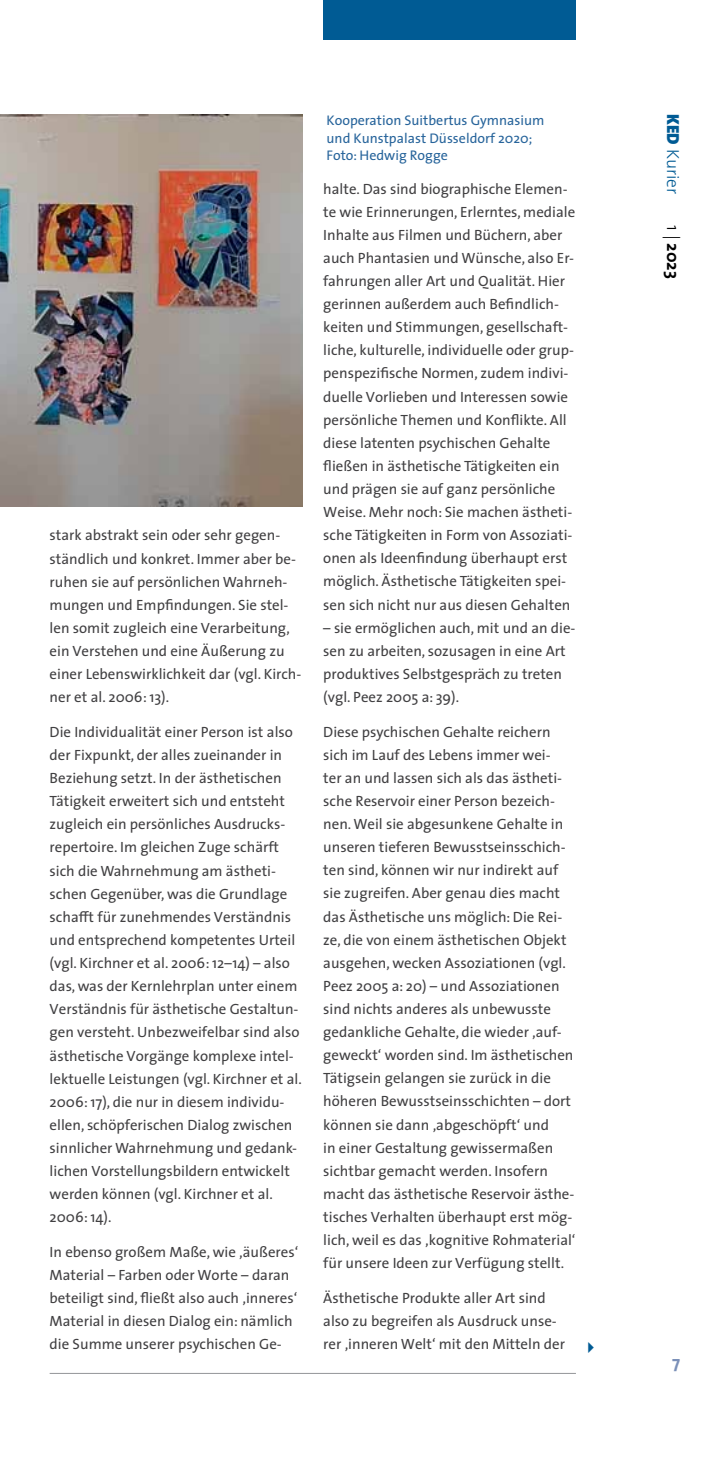
<style>
.page{position:relative;width:710px;height:1474px;background:#fff}
.page>*{position:absolute;margin:0;border:0;box-sizing:border-box;transform-origin:0 0}
.t1{font:300 17.5px "The Sans";color:#005b94}
.t2{font:700 17.5px "The Sans";color:#000}
.t3{font:700 17.5px "The Sans";color:#7b90b8}
.t4{font:14.88px/23.1px "The Sans";color:#414042}
.t5{font:14px/17.5px "The Sans";color:#27649b}
.s1{color:#005b94}
.s2{font-weight:900}
.s3{font-weight:300}
</style>
<div class="page">
<hr style="left:50px;top:1372px;width:525px;height:1px;background:#939598">
<div style="left:323px;top:0;width:252px;height:40px;background:#005b94"></div>
<img style="left:0;top:114px;width:302px;height:392px">
<p class="t4" style="left:50px;top:523px;width:253px">stark abstrakt sein oder sehr gegen&shy;ständlich und konkret. Immer aber be&shy;ruhen sie auf persönlichen Wahrneh&shy;mungen und Empfindungen. Sie stel&shy;len somit zugleich eine Verarbeitung, ein Verstehen und eine Äußerung zu einer Lebenswirklichkeit dar (vgl. Kirch&shy;ner et al. 2006: 13).</p>
<p class="t4" style="left:50px;top:720px;width:254px">Die Individualität einer Person ist also der Fixpunkt, der alles zueinander in Beziehung setzt. In der ästhetischen Tätigkeit erweitert sich und entsteht zugleich ein persönliches Ausdrucks&shy;repertoire. Im gleichen Zuge schärft sich die Wahrnehmung am ästheti&shy;schen Gegenüber, was die Grundlage schafft für zunehmendes Verständnis und entsprechend kompetentes Urteil (vgl. Kirchner et al. 2006: 12–14) – also das, was der Kernlehrplan unter einem Verständnis für ästhetische Gestaltun&shy;gen versteht. Unbezweifelbar sind also ästhetische Vorgänge komplexe intel&shy;lektuelle Leistungen (vgl. Kirchner et al.<br>2006: 17), die nur in diesem individu&shy;ellen, schöpferischen Dialog zwischen sinnlicher Wahrnehmung und gedank&shy;lichen Vorstellungsbildern entwickelt werden können (vgl. Kirchner et al.<br>2006: 14).</p>
<p class="t4" style="left:50px;top:1239px;width:250px">In ebenso großem Maße, wie ‚äußeres‘ Material – Farben oder Worte – daran beteiligt sind, fließt also auch ‚inneres‘ Material in diesen Dialog ein: nämlich die Summe unserer psychischen Ge-</p>
<p class="t5" style="left:326px;top:111px;width:219px">Kooperation Suitbertus Gymnasium und Kunstpalast Düsseldorf 2020;<br>Foto: Hedwig Rogge</p>
<p class="t4" style="left:323px;top:176px;width:253px">halte. Das sind biographische Elemen&shy;te wie Erinnerungen, Erlerntes, mediale Inhalte aus Filmen und Büchern, aber auch Phantasien und Wünsche, also Er&shy;fahrungen aller Art und Qualität. Hier gerinnen außerdem auch Befindlich&shy;keiten und Stimmungen, gesellschaft&shy;liche, kulturelle, individuelle oder grup&shy;penspezifische Normen, zudem indivi&shy;duelle Vorlieben und Interessen sowie persönliche Themen und Konflikte. All diese latenten psychischen Gehalte fließen in ästhetische Tätigkeiten ein und prägen sie auf ganz persönliche Weise. Mehr noch: Sie machen ästheti&shy;sche Tätigkeiten in Form von Assoziati&shy;onen als Ideenfindung überhaupt erst möglich. Ästhetische Tätigkeiten spei&shy;sen sich nicht nur aus diesen Gehalten</p>
<p class="t4" style="left:323px;top:615px;width:254px">– sie ermöglichen auch, mit und an die&shy;sen zu arbeiten, sozusagen in eine Art produktives Selbstgespräch zu treten (vgl. Peez 2005 a: 39).</p>
<p class="t4" style="left:323px;top:719px;width:254px">Diese psychischen Gehalte reichern sich im Lauf des Lebens immer wei-<br>ter an und lassen sich als das ästheti&shy;sche Reservoir einer Person bezeich&shy;nen. Weil sie abgesunkene Gehalte in unseren tieferen Bewusstseinsschich&shy;ten sind, können wir nur indirekt auf sie zugreifen. Aber genau dies macht das Ästhetische uns möglich: Die Rei&shy;ze, die von einem ästhetischen Objekt ausgehen, wecken Assoziationen (vgl.<br>Peez 2005 a: 20) – und Assoziationen sind nichts anderes als unbewusste gedankliche Gehalte, die wieder ‚auf&shy;geweckt‘ worden sind. Im ästhetischen Tätigsein gelangen sie zurück in die höheren Bewusstseinsschichten – dort können sie dann ‚abgeschöpft‘ und<br>in einer Gestaltung gewissermaßen sichtbar gemacht werden. Insofern macht das ästhetische Reservoir ästhe&shy;tisches Verhalten überhaupt erst mög&shy;lich, weil es das ‚kognitive Rohmaterial‘ für unsere Ideen zur Verfügung stellt.</p>
<p class="t4" style="left:323px;top:1285px;width:277px">Ästhetische Produkte aller Art sind<br>also zu begreifen als Ausdruck unse-<br>rer ‚inneren Welt‘ mit den Mitteln der <span class="s1">✔</span></p>
<p class="t1" style="left:687px;top:114px;width:82px;rotate:90deg"><span class="s2">KED</span> Kurier</p>
<p class="t2" style="left:687px;top:225px;width:55px;rotate:90deg"><span class="s3">1 |</span> 2023</p>
<p class="t3" style="left:672px;top:1347px;width:10px">7</p>
</div>
